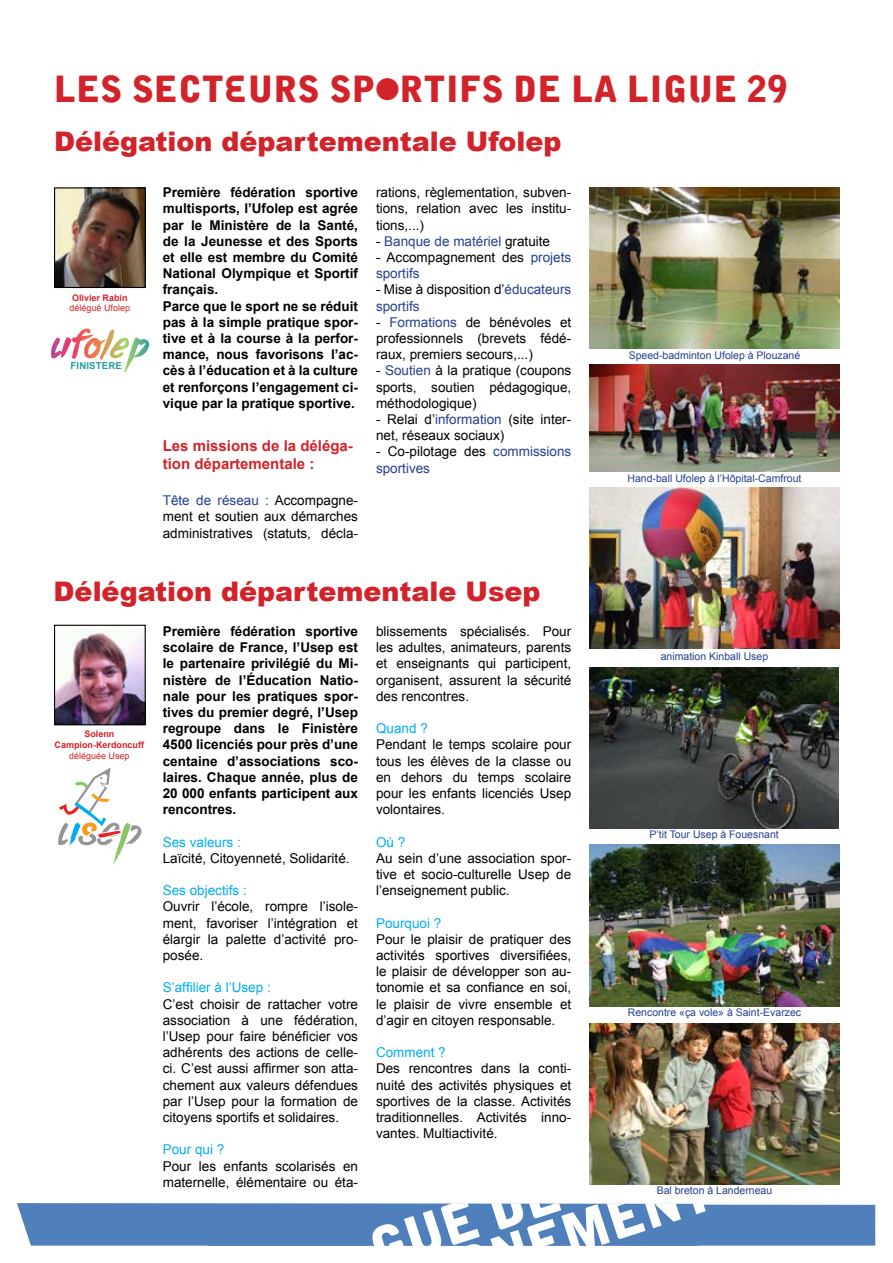
<style>
.page{position:relative;width:893px;height:1263px;background:#fff}
.page>*{position:absolute;margin:0;border:0;box-sizing:border-box;transform-origin:0 0}
.t1{font:36px "Alpha Ligue";color:#d2232a}
.t2{font:900 27px "Arial";color:#d2232a}
.t3{font:700 15px/18px "Arial";color:#d2232a}
.t4{font:13.5px/16.2px "Arial";color:#000;text-align:justify}
.t5{font:700 13.5px/16.2px "Arial";color:#000}
.t6{font:13.5px "Arial";color:#00aeef}
.t7{font:13.5px/16.2px "Arial";color:#25408f}
.t8{font:10.5px "Arial";color:#25408f}
.t9{font:700 9.6px "Arial";letter-spacing:.015em;color:#2b9c9d}
.t10{font:700 9px/10.8px "Arial";color:#d2232a;text-align:center}
.t11{font:9px "Arial";color:#d2232a}
.s1{color:#25408f}
.s2{color:#000}
</style>
<div class="page">
<svg style="left:17px;top:1203px;width:858px;height:43px;background:#6e96c8"></svg>
<svg style="left:51px;top:329px;width:99px;height:44px"></svg>
<svg style="left:58px;top:767px;width:84px;height:98px"></svg>
<img style="left:56px;top:627px;width:88px;height:96px">
<div style="left:54px;top:625px;width:92px;height:100px;border:1px solid #000"></div>
<img style="left:56px;top:189px;width:88px;height:97px">
<div style="left:54px;top:187px;width:92px;height:101px;border:1px solid #000"></div>
<img style="left:590px;top:187px;width:249px;height:161px">
<img style="left:590px;top:365px;width:249px;height:106px">
<img style="left:590px;top:488px;width:249px;height:161px">
<img style="left:589px;top:667px;width:250px;height:161px">
<img style="left:590px;top:845px;width:249px;height:161px">
<img style="left:590px;top:1024px;width:249px;height:161px">
<h1 class="t1" style="left:54px;top:67px;width:735px">LES SECTEURS SPORTIFS DE LA LIGUE 29</h1>
<h2 class="t2" style="left:54px;top:122px;width:509px">Délégation départementale Ufolep</h2>
<p class="t10" style="left:72px;top:292px;width:57px">Olivier Rabin</p>
<p class="t11" style="left:70px;top:302px;width:62px">délégué Ufolep</p>
<p class="t9" style="left:71px;top:360px;width:53px">FINISTERE</p>
<p class="t5" style="left:163px;top:185px;width:197px">Première fédération sportive multisports, l’Ufolep est agrée par le Ministère de la Santé, de la Jeunesse et des Sports et elle est membre du Comité<br>National Olympique et Sportif français.<br>Parce que le sport ne se réduit pas à la simple pratique spor&shy;tive et à la course à la perfor&shy;mance, nous favorisons l’ac&shy;cès à l’éducation et à la culture et renforçons l’engagement ci&shy;vique par la pratique sportive.</p>
<p class="t3" style="left:163px;top:437px;width:192px">Les missions de la déléga&shy;tion départementale :</p>
<p class="t4" style="left:163px;top:492px;width:197px"><span class="s1">Tête de réseau :</span> Accompagne&shy;ment et soutien aux démarches administratives (statuts, décla-</p>
<p class="t4" style="left:376px;top:184px;width:197px">rations, règlementation, subven&shy;tions, relation avec les institu&shy;tions,...)</p>
<p class="t7" style="left:376px;top:233px;width:176px"><span class="s2">-</span> Banque de matériel <span class="s2">gratuite</span></p>
<p class="t4" style="left:376px;top:249px;width:197px">- Accompagnement des <span class="s1">projets sportifs</span></p>
<p class="t4" style="left:376px;top:282px;width:197px">- Mise à disposition d’<span class="s1">éducateurs sportifs</span></p>
<p class="t4" style="left:376px;top:314px;width:197px">- <span class="s1">Formations</span> de bénévoles et professionnels (brevets fédé&shy;raux, premiers secours,...)</p>
<p class="t4" style="left:376px;top:363px;width:197px">- <span class="s1">Soutien</span> à la pratique (coupons sports, soutien pédagogique, méthodologique)</p>
<p class="t4" style="left:376px;top:411px;width:197px">- Relai d’<span class="s1">information</span> (site inter&shy;net, réseaux sociaux)</p>
<p class="t7" style="left:376px;top:444px;width:197px"><span class="s2">- Co-pilotage des</span> commissions sportives</p>
<h2 class="t2" style="left:54px;top:572px;width:488px">Délégation départementale Usep</h2>
<p class="t10" style="left:55px;top:729px;width:91px">Solenn<br>Campion-Kerdoncuff</p>
<p class="t11" style="left:69px;top:750px;width:62px">déléguée Usep</p>
<p class="t5" style="left:163px;top:623px;width:197px;text-align:justify">Première fédération sportive scolaire de France, l’Usep est le partenaire privilégié du Mi&shy;nistère de l’Éducation Natio&shy;nale pour les pratiques spor&shy;tives du premier degré, l’Usep regroupe dans le Finistère 4500 licenciés pour près d’une centaine d’associations sco&shy;laires. Chaque année, plus de 20 000 enfants participent aux rencontres.</p>
<p class="t6" style="left:163px;top:833px;width:80px">Ses valeurs :</p>
<p class="t4" style="left:163px;top:850px;width:188px">Laïcité, Citoyenneté, Solidarité.</p>
<p class="t6" style="left:163px;top:882px;width:86px">Ses objectifs :</p>
<p class="t4" style="left:163px;top:899px;width:197px">Ouvrir l’école, rompre l’isole&shy;ment, favoriser l’intégration et élargir la palette d’activité pro&shy;posée.</p>
<p class="t6" style="left:163px;top:979px;width:110px">S’affilier à l’Usep :</p>
<p class="t4" style="left:163px;top:996px;width:197px">C’est choisir de rattacher votre association à une fédération, l’Usep pour faire bénéficier vos adhérents des actions de celle&shy;ci. C’est aussi affirmer son atta&shy;chement aux valeurs défendues par l’Usep pour la formation de citoyens sportifs et solidaires.</p>
<p class="t6" style="left:163px;top:1141px;width:63px">Pour qui ?</p>
<p class="t4" style="left:163px;top:1158px;width:197px">Pour les enfants scolarisés en maternelle, élémentaire ou éta-</p>
<p class="t4" style="left:376px;top:623px;width:197px">blissements spécialisés. Pour les adultes, animateurs, parents et enseignants qui participent, organisent, assurent la sécurité des rencontres.</p>
<p class="t6" style="left:376px;top:720px;width:53px">Quand ?</p>
<p class="t4" style="left:376px;top:737px;width:197px">Pendant le temps scolaire pour tous les élèves de la classe ou en dehors du temps scolaire pour les enfants licenciés Usep volontaires.</p>
<p class="t6" style="left:376px;top:833px;width:31px">Où ?</p>
<p class="t4" style="left:376px;top:850px;width:197px">Au sein d’une association spor&shy;tive et socio-culturelle Usep de l’enseignement public.</p>
<p class="t6" style="left:376px;top:914px;width:67px">Pourquoi ?</p>
<p class="t4" style="left:376px;top:931px;width:197px">Pour le plaisir de pratiquer des activités sportives diversifiées, le plaisir de développer son au&shy;tonomie et sa confiance en soi, le plaisir de vivre ensemble et d’agir en citoyen responsable.</p>
<p class="t6" style="left:376px;top:1044px;width:71px">Comment ?</p>
<p class="t4" style="left:376px;top:1061px;width:197px">Des rencontres dans la conti&shy;nuité des activités physiques et sportives de la classe. Activités traditionnelles. Activités inno&shy;vantes. Multiactivité.</p>
<p class="t8" style="left:629px;top:348px;width:173px">Speed-badminton Ufolep à Plouzané</p>
<p class="t8" style="left:627px;top:471px;width:175px">Hand-ball Ufolep à l’Hôpital-Camfrout</p>
<p class="t8" style="left:661px;top:649px;width:109px">animation Kinball Usep</p>
<p class="t8" style="left:649px;top:828px;width:131px">P’tit Tour Usep à Fouesnant</p>
<p class="t8" style="left:628px;top:1005px;width:175px">Rencontre «ça vole» à Saint-Evarzec</p>
<p class="t8" style="left:657px;top:1183px;width:117px">Bal breton à Landerneau</p>
</div>
